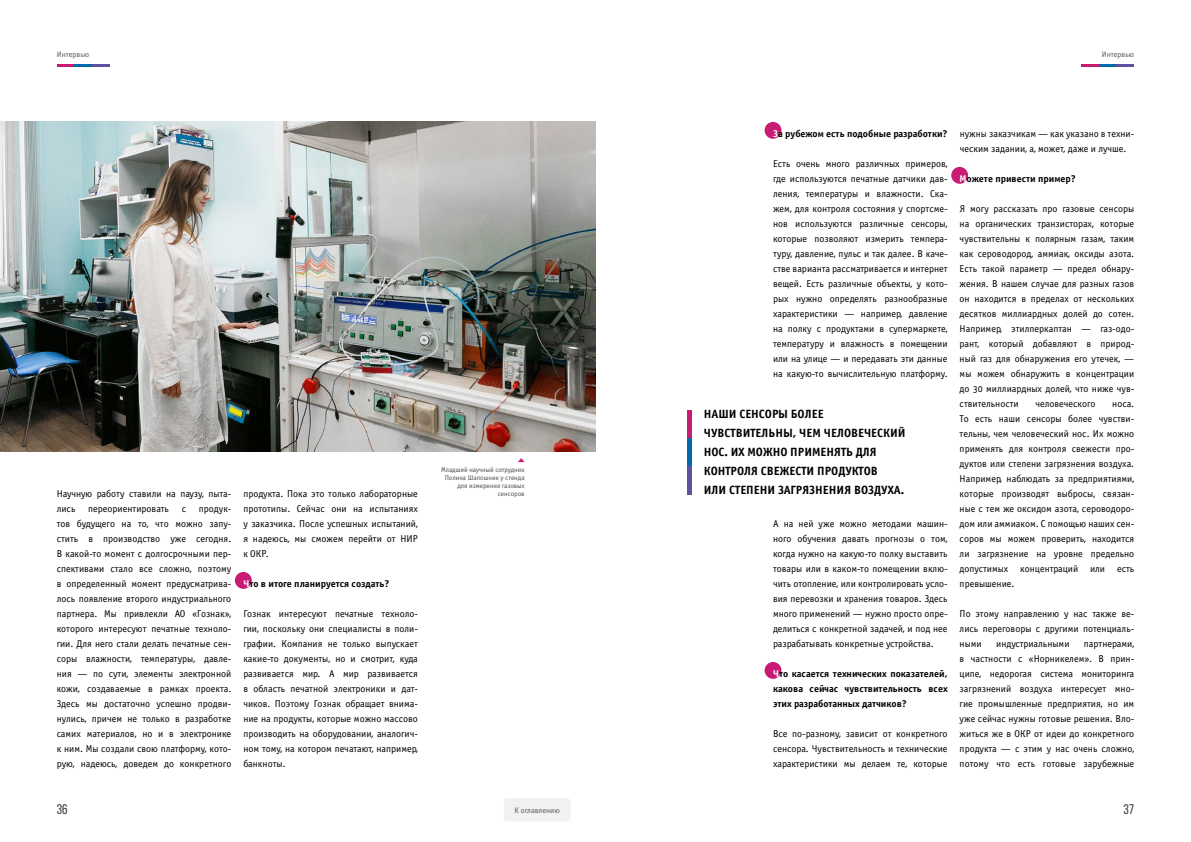
<style>
.page{position:relative;width:1191px;height:842px;background:#fff}
.page>*{position:absolute;margin:0;border:0;box-sizing:border-box;transform-origin:0 0}
.t1{font:14px "Bebas Neue";color:#414042}
.t2{font:12px/19px "Officina Sans Bold C";color:#000}
.t3{font:10px/15px "Officina Sans Book OSC";color:#000;text-align:justify}
.t4{font:9.8px/15px "Officina Sans Bold C";color:#000;text-align:justify}
.t5{font:8px "Officina Sans Book OSC";color:#58595b}
.t6{font:7px/8px "Officina Sans Book OSC";color:#4d4d4f;text-align:right}
.s1{color:#fff}
</style>
<div class="page">
<div style="left:504px;top:799px;width:66px;height:22px;background:#f1f1f2;border-radius:3px"></div>
<svg style="left:57px;top:65px;width:53px;height:2px"></svg>
<svg style="left:1081px;top:65px;width:53px;height:2px"></svg>
<div style="left:235px;top:572px;width:17px;height:17px;background:#c91b75;border-radius:50%"></div>
<div style="left:764px;top:122px;width:17px;height:17px;background:#c91b75;border-radius:50%"></div>
<div style="left:951px;top:167px;width:17px;height:17px;background:#c91b75;border-radius:50%"></div>
<div style="left:764px;top:662px;width:17px;height:17px;background:#c91b75;border-radius:50%"></div>
<img style="left:0;top:122px;width:595px;height:330px">
<div style="left:687px;top:410px;width:5px;height:28px;background:#c91a74"></div>
<div style="left:687px;top:438px;width:5px;height:28px;background:#006aaa"></div>
<div style="left:687px;top:466px;width:5px;height:28px;background:#5f519d"></div>
<svg style="left:518px;top:458px;width:6px;height:4px"></svg>
<p class="t5" style="left:57px;top:50px;width:34px">Интервью</p>
<p class="t5" style="left:1101px;top:50px;width:34px">Интервью</p>
<p class="t3" style="left:57px;top:486px;width:176px">Научную работу ставили на паузу, пыта&shy;лись</p>
<p class="t3" style="left:57px;top:501px;width:176px;text-indent:142px">продук&shy;тов будущего на то, что можно запу&shy;стить в производство уже сегодня.<br>В какой-то момент с долгосрочными пер&shy;спективами стало все сложно, поэтому в определенный момент предусматрива&shy;лось появление второго индустриального партнера. Мы привлекли АО «Гознак», которого интересуют печатные техноло&shy;гии. Для него стали делать печатные сен&shy;соры влажности, температуры, давле&shy;ния — по сути, элементы электронной кожи, создаваемые в рамках проекта.<br>Здесь мы достаточно успешно продви&shy;нулись, причем не только в разработке самих материалов, но и в электронике к ним. Мы создали свою платформу, кото&shy;рую, надеюсь, доведем до конкретного</p>
<p class="t3" style="left:88px;top:501px;width:82px">переориентировать</p>
<p class="t3" style="left:182px;top:501px;width:6px">с</p>
<p class="t3" style="left:243px;top:486px;width:176px">продукта. Пока это только лабораторные прототипы. Сейчас они на испытаниях у заказчика. После успешных испытаний, я надеюсь, мы сможем перейти от НИР к ОКР.</p>
<p class="t4" style="left:243px;top:576px;width:148px"><span class="s1">Ч</span>то в итоге планируется создать?</p>
<p class="t3" style="left:243px;top:606px;width:176px">Гознак интересуют печатные техноло&shy;гии, поскольку они специалисты в поли&shy;графии. Компания не только выпускает какие-то документы, но и смотрит, куда развивается мир. А мир развивается в область печатной электроники и дат&shy;чиков. Поэтому Гознак обращает внима&shy;ние на продукты, которые можно массово производить на оборудовании, аналогич&shy;ном тому, на котором печатают, например, банкноты.</p>
<p class="t6" style="left:441px;top:466px;width:85px">Младший научный сотрудник<br>Полина Шапошник у стенда для измерения газовых сенсоров</p>
<p class="t4" style="left:773px;top:126px;width:176px"><span class="s1">З</span>а рубежом есть подобные разработки?</p>
<p class="t3" style="left:773px;top:156px;width:176px">Есть очень много различных примеров, где используются печатные датчики дав&shy;ления, температуры и влажности. Ска&shy;жем, для контроля состояния у спортсме&shy;нов используются различные сенсоры, которые позволяют измерить темпера&shy;туру, давление, пульс и так далее. В каче&shy;стве варианта рассматривается и интернет вещей. Есть различные объекты, у кото&shy;рых нужно определять разнообразные характеристики — например, давление на полку с продуктами в супермаркете, температуру и влажность в помещении или на улице — и передавать эти данные на какую-то вычислительную платформу.</p>
<p class="t2" style="left:704px;top:405px;width:203px">НАШИ СЕНСОРЫ БОЛЕЕ<br>ЧУВСТВИТЕЛЬНЫ, ЧЕМ ЧЕЛОВЕЧЕСКИЙ<br>НОС. ИХ МОЖНО ПРИМЕНЯТЬ ДЛЯ<br>КОНТРОЛЯ СВЕЖЕСТИ ПРОДУКТОВ<br>ИЛИ СТЕПЕНИ ЗАГРЯЗНЕНИЯ ВОЗДУХА.</p>
<p class="t3" style="left:773px;top:516px;width:176px">А на ней уже можно методами машин&shy;ного обучения давать прогнозы о том, когда нужно на какую-то полку выставить товары или в каком-то помещении вклю&shy;чить отопление, или контролировать усло&shy;вия перевозки и хранения товаров. Здесь много применений — нужно просто опре&shy;делиться с конкретной задачей, и под нее разрабатывать конкретные устройства.</p>
<p class="t4" style="left:773px;top:666px;width:176px"><span class="s1">Ч</span>то касается технических показателей, какова сейчас чувствительность всех этих разработанных датчиков?</p>
<p class="t3" style="left:773px;top:726px;width:176px">Все по-разному, зависит от конкретного сенсора. Чувствительность и технические характеристики мы делаем те, которые</p>
<p class="t3" style="left:959px;top:126px;width:176px">нужны заказчикам — как указано в техни&shy;ческим задании, а, может, даже и лучше.</p>
<p class="t4" style="left:959px;top:171px;width:118px"><span class="s1">М</span>ожете привести пример?</p>
<p class="t3" style="left:959px;top:201px;width:176px">Я могу рассказать про газовые сенсоры на органических транзисторах, которые чувствительны к полярным газам, таким как сероводород, аммиак, оксиды азота.<br>Есть такой параметр — предел обнару&shy;жения. В нашем случае для разных газов он находится в пределах от нескольких десятков миллиардных долей до сотен.<br>Например, этилперкаптан — газ-одо&shy;рант, который добавляют в природ&shy;ный газ для обнаружения его утечек, — мы можем обнаружить в концентрации до 30 миллиардных долей, что ниже чув&shy;ствительности</p>
<p class="t3" style="left:959px;top:396px;width:176px;text-indent:153px">носа.<br>То есть наши сенсоры более чувстви&shy;тельны, чем человеческий нос. Их можно применять для контроля свежести про&shy;дуктов или степени загрязнения воздуха.<br>Например, наблюдать за предприятиями, которые производят выбросы, связан&shy;ные с тем же оксидом азота, сероводоро&shy;дом или аммиаком. С помощью наших сен&shy;соров мы можем проверить, находится ли загрязнение на уровне предельно допустимых концентраций или есть превышение.</p>
<p class="t3" style="left:959px;top:606px;width:175px">По этому направлению у нас также ве&shy;лись переговоры с другими потенциаль&shy;ными</p>
<p class="t3" style="left:1035px;top:396px;width:62px">человеческого</p>
<p class="t3" style="left:959px;top:636px;width:176px;text-indent:124px">партнерами, в частности с «Норникелем». В прин&shy;ципе, недорогая система мониторинга загрязнений воздуха интересует мно&shy;гие промышленные предприятия, но им уже сейчас нужны готовые решения. Вло&shy;житься же в ОКР от идеи до конкретного продукта — с этим у нас очень сложно, потому что есть готовые зарубежные</p>
<p class="t3" style="left:996px;top:636px;width:75px">индустриальными</p>
<h1 class="t1" style="left:57px;top:802px;width:12px">36</h1>
<p class="t5" style="left:514px;top:806px;width:47px">К оглавлению</p>
<h1 class="t1" style="left:1123px;top:802px;width:12px">37</h1>
</div>
